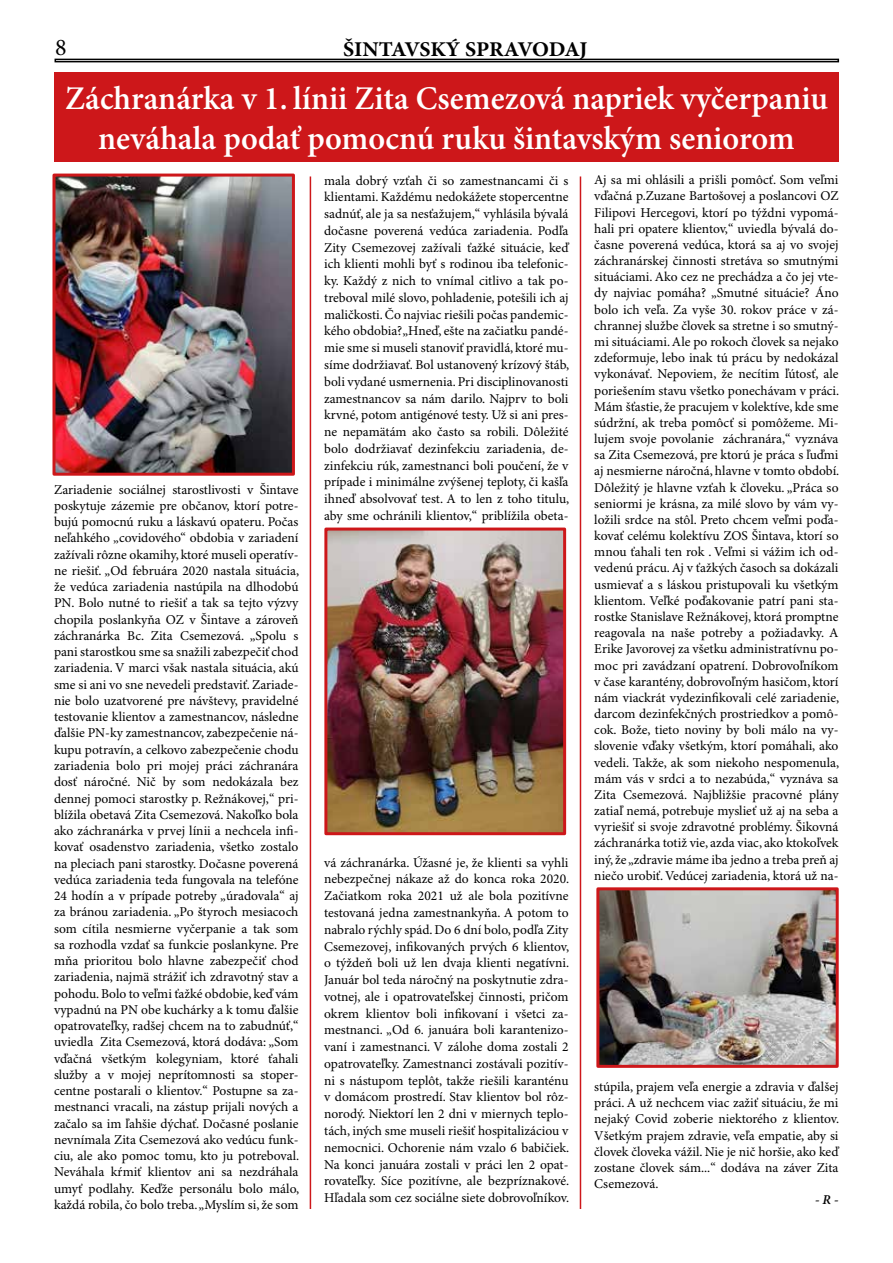
<style>
.page{position:relative;width:893px;height:1263px;background:#fff}
.page>*{position:absolute;margin:0;border:0;box-sizing:border-box;transform-origin:0 0}
.t1{font:600 33.15px/39.8px "Minion Pro";color:#fff;text-align:center}
.t2{font:24px "Minion Pro";color:#000}
.t3{font:700 21px "Minion Pro";letter-spacing:-.015em;color:#000;scale:1.05 1}
.t4{font:13.5px/16.2px "Minion Pro";color:#000;text-align:justify}
.t5{font:italic 600 13.5px "Minion Pro";color:#000}
</style>
<div class="page">
<div style="left:54px;top:72px;width:785px;height:90px;background:#cd171a"></div>
<img style="left:56px;top:178px;width:235px;height:294px">
<div style="left:52px;top:174px;width:243px;height:302px;border:3px solid #cd171a"></div>
<img style="left:600px;top:891px;width:235px;height:173px">
<div style="left:596px;top:887px;width:243px;height:181px;border:3px solid #cd171a"></div>
<img style="left:328px;top:531px;width:234px;height:300px">
<div style="left:324px;top:527px;width:242px;height:308px;border:3px solid #cd171a"></div>
<hr style="left:310px;top:176px;width:1px;height:1033px;background:#cd171a">
<hr style="left:580px;top:176px;width:1px;height:1033px;background:#cd171a">
<div style="left:55px;top:59px;width:784px;height:3px;border:2px solid #000"></div>
<h2 class="t2" style="left:55px;top:33px;width:13px">8</h2>
<h3 class="t3" style="left:343px;top:37px;width:234px">ŠINTAVSKÝ SPRAVODAJ</h3>
<h1 class="t1" style="left:65px;top:80px;width:764px">Záchranárka v 1. línii Zita Csemezová napriek vyčerpaniu neváhala podať pomocnú ruku šintavským seniorom</h1>
<p class="t4" style="left:54px;top:482px;width:247px">Zariadenie sociálnej starostlivosti v Šintave poskytuje zázemie pre občanov, ktorí potre&shy;bujú pomocnú ruku a láskavú opateru. Počas neľahkého „covidového“ obdobia v zariadení zažívali rôzne okamihy, ktoré museli operatív&shy;ne riešiť. „Od februára 2020 nastala situácia, že vedúca zariadenia nastúpila na dlhodobú PN. Bolo nutné to riešiť a tak sa tejto výzvy chopila poslankyňa OZ v Šintave a zároveň záchranárka Bc. Zita Csemezová. „Spolu s pani starostkou sme sa snažili zabezpečiť chod zariadenia. V marci však nastala situácia, akú sme si ani vo sne nevedeli predstaviť. Zariade&shy;nie bolo uzatvorené pre návštevy, pravidelné testovanie klientov a zamestnancov, následne ďalšie PN-ky zamestnancov, zabezpečenie ná&shy;kupu potravín, a celkovo zabezpečenie chodu zariadenia bolo pri mojej práci záchranára dosť náročné. Nič by som nedokázala bez dennej pomoci starostky p. Režnákovej,“ pri&shy;blížila obetavá Zita Csemezová. Nakoľko bola ako záchranárka v prvej línii a nechcela infi&shy;kovať osadenstvo zariadenia, všetko zostalo na pleciach pani starostky. Dočasne poverená vedúca zariadenia teda fungovala na telefóne 24 hodín a v prípade potreby „úradovala“ aj za bránou zariadenia. „Po štyroch mesiacoch som cítila nesmierne vyčerpanie a tak som sa rozhodla vzdať sa funkcie poslankyne. Pre mňa prioritou bolo hlavne zabezpečiť chod zariadenia, najmä strážiť ich zdravotný stav a pohodu. Bolo to veľmi ťažké obdobie, keď vám vypadnú na PN obe kuchárky a k tomu ďalšie opatrovateľky, radšej chcem na to zabudnúť,“ uviedla Zita Csemezová, ktorá dodáva: „Som vďačná všetkým kolegyniam, ktoré ťahali služby a v mojej neprítomnosti sa stoper&shy;centne postarali o klientov.“ Postupne sa za&shy;mestnanci vracali, na zástup prijali nových a začalo sa im ľahšie dýchať. Dočasné poslanie nevnímala Zita Csemezová ako vedúcu funk&shy;ciu, ale ako pomoc tomu, kto ju potreboval.<br>Neváhala kŕmiť klientov ani sa nezdráhala umyť podlahy. Keďže personálu bolo málo, každá robila, čo bolo treba. „Myslím si, že som</p>
<p class="t4" style="left:324px;top:172px;width:247px;line-height:16.8px">mala dobrý vzťah či so zamestnancami či s klientami. Každému nedokážete stopercentne sadnúť, ale ja sa nesťažujem,“ vyhlásila bývalá dočasne poverená vedúca zariadenia. Podľa Zity Csemezovej zažívali ťažké situácie, keď ich klienti mohli byť s rodinou iba telefonic&shy;ky. Každý z nich to vnímal citlivo a tak po&shy;treboval milé slovo, pohladenie, potešili ich aj maličkosti. Čo najviac riešili počas pandemic&shy;kého obdobia?„Hneď, ešte na začiatku pandé&shy;mie sme si museli stanoviť pravidlá, ktoré mu&shy;síme dodržiavať. Bol ustanovený krízový štáb, boli vydané usmernenia. Pri disciplinovanosti zamestnancov sa nám darilo. Najprv to boli krvné, potom antigénové testy. Už si ani pres&shy;ne nepamätám ako často sa robili. Dôležité bolo dodržiavať dezinfekciu zariadenia, de&shy;zinfekciu rúk, zamestnanci boli poučení, že v prípade i minimálne zvýšenej teploty, či kašľa ihneď absolvovať test. A to len z toho titulu, aby sme ochránili klientov,“ priblížila obeta-</p>
<p class="t4" style="left:324px;top:854px;width:247px;line-height:16.8px">vá záchranárka. Úžasné je, že klienti sa vyhli nebezpečnej nákaze až do konca roka 2020.<br>Začiatkom roka 2021 už ale bola pozitívne testovaná jedna zamestnankyňa. A potom to nabralo rýchly spád. Do 6 dní bolo, podľa Zity Csemezovej, infikovaných prvých 6 klientov, o týždeň boli už len dvaja klienti negatívni.<br>Január bol teda náročný na poskytnutie zdra&shy;votnej, ale i opatrovateľskej činnosti, pričom okrem klientov boli infikovaní i všetci za&shy;mestnanci. „Od 6. januára boli karantenizo&shy;vaní i zamestnanci. V zálohe doma zostali 2 opatrovateľky. Zamestnanci zostávali pozitív&shy;ni s nástupom teplôt, takže riešili karanténu v domácom prostredí. Stav klientov bol rôz&shy;norodý. Niektorí len 2 dni v miernych teplo&shy;tách, iných sme museli riešiť hospitalizáciou v nemocnici. Ochorenie nám vzalo 6 babičiek.<br>Na konci januára zostali v práci len 2 opat&shy;rovateľky. Síce pozitívne, ale bezpríznakové.<br>Hľadala som cez sociálne siete dobrovoľníkov.</p>
<p class="t4" style="left:594px;top:172px;width:246px">Aj sa mi ohlásili a prišli pomôcť. Som veľmi vďačná p.Zuzane Bartošovej a poslancovi OZ Filipovi Hercegovi, ktorí po týždni vypomá&shy;hali pri opatere klientov,“ uviedla bývalá do&shy;časne poverená vedúca, ktorá sa aj vo svojej záchranárskej činnosti stretáva so smutnými situáciami. Ako cez ne prechádza a čo jej vte&shy;dy najviac pomáha? „Smutné situácie? Áno bolo ich veľa. Za vyše 30. rokov práce v zá&shy;chrannej službe človek sa stretne i so smutný&shy;mi situáciami. Ale po rokoch človek sa nejako zdeformuje, lebo inak tú prácu by nedokázal vykonávať. Nepoviem, že necítim ľútosť, ale poriešením stavu všetko ponechávam v práci.<br>Mám šťastie, že pracujem v kolektíve, kde sme súdržní, ak treba pomôcť si pomôžeme. Mi&shy;lujem svoje povolanie záchranára,“ vyznáva sa Zita Csemezová, pre ktorú je práca s ľuďmi aj nesmierne náročná, hlavne v tomto období.<br>Dôležitý je hlavne vzťah k človeku. „Práca so seniormi je krásna, za milé slovo by vám vy&shy;ložili srdce na stôl. Preto chcem veľmi poďa&shy;kovať celému kolektívu ZOS Šintava, ktorí so mnou ťahali ten rok . Veľmi si vážim ich od&shy;vedenú prácu. Aj v ťažkých časoch sa dokázali usmievať a s láskou pristupovali ku všetkým klientom. Veľké poďakovanie patrí pani sta&shy;rostke Stanislave Režnákovej, ktorá promptne reagovala na naše potreby a požiadavky. A Erike Javorovej za všetku administratívnu po&shy;moc pri zavádzaní opatrení. Dobrovoľníkom v čase karantény, dobrovoľným hasičom, ktorí nám viackrát vydezinfikovali celé zariadenie, darcom dezinfekčných prostriedkov a pomô&shy;cok. Bože, tieto noviny by boli málo na vy&shy;slovenie vďaky všetkým, ktorí pomáhali, ako vedeli. Takže, ak som niekoho nespomenula, mám vás v srdci a to nezabúda,“ vyznáva sa Zita Csemezová. Najbližšie pracovné plány zatiaľ nemá, potrebuje myslieť už aj na seba a vyriešiť si svoje zdravotné problémy. Šikovná záchranárka totiž vie, azda viac, ako ktokoľvek iný, že „zdravie máme iba jedno a treba preň aj niečo urobiť. Vedúcej zariadenia, ktorá už na-</p>
<p class="t4" style="left:594px;top:1079px;width:246px">stúpila, prajem veľa energie a zdravia v ďalšej práci. A už nechcem viac zažiť situáciu, že mi nejaký Covid zoberie niektorého z klientov.<br>Všetkým prajem zdravie, veľa empatie, aby si človek človeka vážil. Nie je nič horšie, ako keď zostane človek sám...“ dodáva na záver Zita Csemezová.</p>
<p class="t5" style="left:815px;top:1192px;width:25px">- R -</p>
</div>
